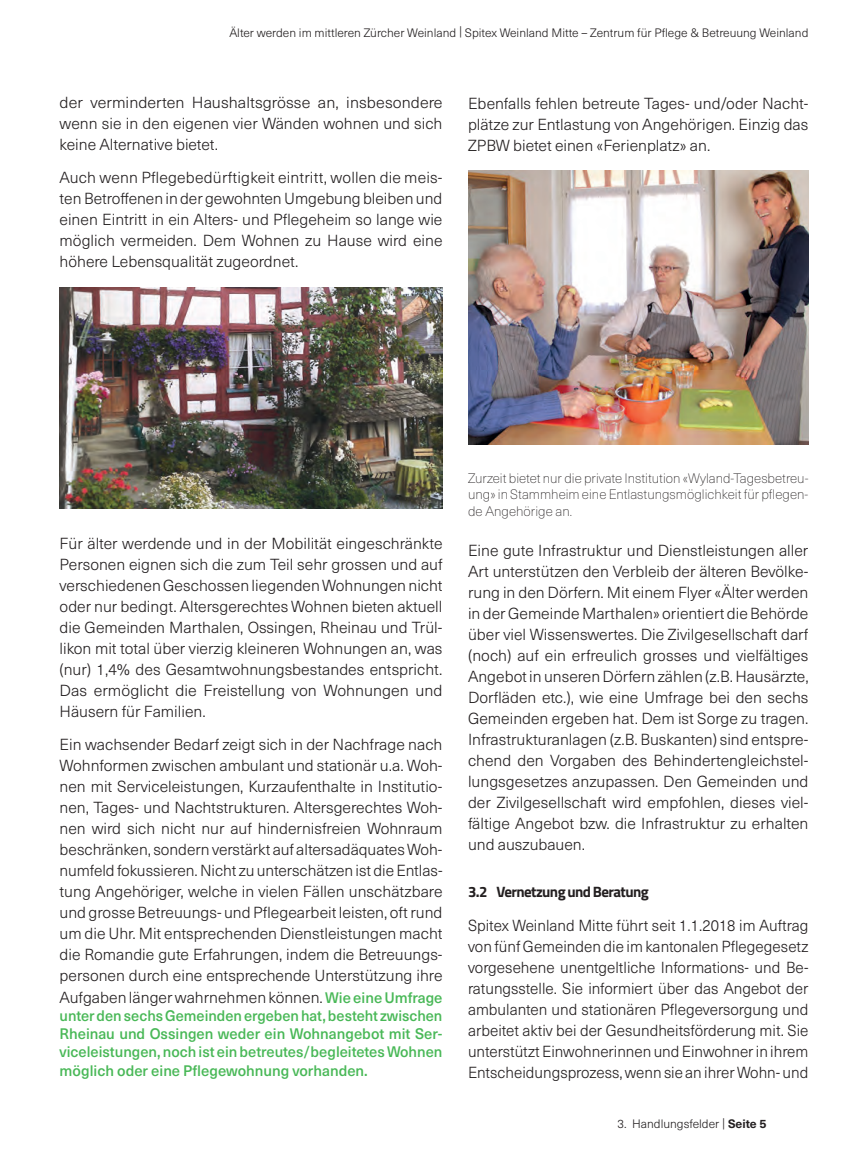
<style>
.page{position:relative;width:851px;height:1149px;background:#fff}
.page>*{position:absolute;margin:0;border:0;box-sizing:border-box;transform-origin:0 0}
.t1{font:300 15.75px/21px "Neue Haas Unica Pro";color:#231f20;text-align:justify}
.t2{font:500 15px/18px "Neue Haas Unica Pro";color:#49b857;text-align:justify;scale:.96 1}
.t3{font:500 15px "Neue Haas Unica Pro";color:#49b857}
.t4{font:700 15px "Titillium";letter-spacing:-.04em;color:#231f20}
.t5{font:100 13.5px/16.5px "Neue Haas Unica Pro";color:#231f20;text-align:justify}
.t6{font:300 12px "Neue Haas Unica Pro";color:#231f20}
.s1{font-weight:500;font-size:15px;color:#49b857}
.s2{font-weight:700}
</style>
<div class="page">
<img style="left:60px;top:288px;width:382px;height:220px">
<img style="left:468px;top:170px;width:340px;height:274px">
<p class="t6" style="left:229px;top:25px;width:580px">Älter werden im mittleren Zürcher Weinland | Spitex Weinland Mitte – Zentrum für Pflege &amp; Betreuung Weinland</p>
<p class="t1" style="left:60px;top:92px;width:384px">der verminderten Haushaltsgrösse an, insbesondere wenn sie in den eigenen vier Wänden wohnen und sich keine Alternative bietet.</p>
<p class="t1" style="left:60px;top:167px;width:384px">Auch wenn Pflegebedürftigkeit eintritt, wollen die meis&shy;ten Betroffenen in der gewohnten Umgebung bleiben und einen Eintritt in ein Alters- und Pflegeheim so lange wie möglich vermeiden. Dem Wohnen zu Hause wird eine höhere Lebensqualität zugeordnet.</p>
<p class="t1" style="left:468px;top:93px;width:342px">Ebenfalls fehlen betreute Tages- und/oder Nacht&shy;plätze zur Entlastung von Angehörigen. Einzig das ZPBW bietet einen «Ferienplatz» an.</p>
<p class="t1" style="left:60px;top:533px;width:384px">Für älter werdende und in der Mobilität eingeschränkte Personen eignen sich die zum Teil sehr grossen und auf verschiedenen Geschossen liegenden Wohnungen nicht oder nur bedingt. Altersgerechtes Wohnen bieten aktuell die Gemeinden Marthalen, Ossingen, Rheinau und Trül&shy;likon mit total über vierzig kleineren Wohnungen an, was (nur) 1,4% des Gesamtwohnungsbestandes entspricht.<br>Das ermöglicht die Freistellung von Wohnungen und Häusern für Familien.</p>
<p class="t1" style="left:60px;top:734px;width:384px">Ein wachsender Bedarf zeigt sich in der Nachfrage nach Wohnformen zwischen ambulant und stationär u.a. Woh&shy;nen mit Serviceleistungen, Kurzaufenthalte in Institutio&shy;nen, Tages- und Nachtstrukturen. Altersgerechtes Woh&shy;nen wird sich nicht nur auf hindernisfreien Wohnraum beschränken, sondern verstärkt auf altersadäquates Woh&shy;numfeld fokussieren. Nicht zu unterschätzen ist die Entlas&shy;tung Angehöriger, welche in vielen Fällen unschätzbare und grosse Betreuungs- und Pflegearbeit leisten, oft rund um die Uhr. Mit entsprechenden Dienstleistungen macht die Romandie gute Erfahrungen, indem die Betreuungs&shy;personen durch eine entsprechende Unterstützung ihre Aufgaben länger wahrnehmen können. <span class="s1">Wie eine Umfrage</span></p>
<p class="t2" style="left:60px;top:1006px;width:400px">unter den sechs Gemeinden ergeben hat, besteht zwischen Rheinau und Ossingen weder ein Wohnangebot mit Ser&shy;viceleistungen, noch ist ein betreutes/begleitetes Wohnen</p>
<p class="t3" style="left:60px;top:1061px;width:310px">möglich oder eine Pflegewohnung vorhanden.</p>
<p class="t5" style="left:468px;top:470px;width:342px">Zurzeit bietet nur die private Institution «Wyland-Tagesbetreu&shy;ung» in Stammheim eine Entlastungsmöglichkeit für pflegen&shy;de Angehörige an.</p>
<p class="t1" style="left:468px;top:539px;width:342px">Eine gute Infrastruktur und Dienstleistungen aller Art unterstützen den Verbleib der älteren Bevölke&shy;rung in den Dörfern. Mit einem Flyer «Älter werden in der Gemeinde Marthalen» orientiert die Behörde über viel Wissenswertes. Die Zivilgesellschaft darf (noch) auf ein erfreulich grosses und vielfältiges Angebot in unseren Dörfern zählen (z.B. Hausärzte, Dorfläden etc.), wie eine Umfrage bei den sechs Gemeinden ergeben hat. Dem ist Sorge zu tragen.<br>Infrastrukturanlagen (z.B. Buskanten) sind entspre&shy;chend den Vorgaben des Behindertengleichstel&shy;lungsgesetzes anzupassen. Den Gemeinden und der Zivilgesellschaft wird empfohlen, dieses viel&shy;fältige Angebot bzw. die Infrastruktur zu erhalten und auszubauen.</p>
<p class="t4" style="left:468px;top:880px;width:182px">3.2 Vernetzung und Beratung</p>
<p class="t1" style="left:468px;top:914px;width:342px">Spitex Weinland Mitte führt seit 1.1.2018 im Auftrag von fünf Gemeinden die im kantonalen Pflegegesetz vorgesehene unentgeltliche Informations- und Be&shy;ratungsstelle. Sie informiert über das Angebot der ambulanten und stationären Pflegeversorgung und arbeitet aktiv bei der Gesundheitsförderung mit. Sie unterstützt Einwohnerinnen und Einwohner in ihrem Entscheidungsprozess, wenn sie an ihrer Wohn- und</p>
<p class="t6" style="left:617px;top:1116px;width:151px">3. Handlungsfelder | <span class="s2">Seite 5</span></p>
</div>
